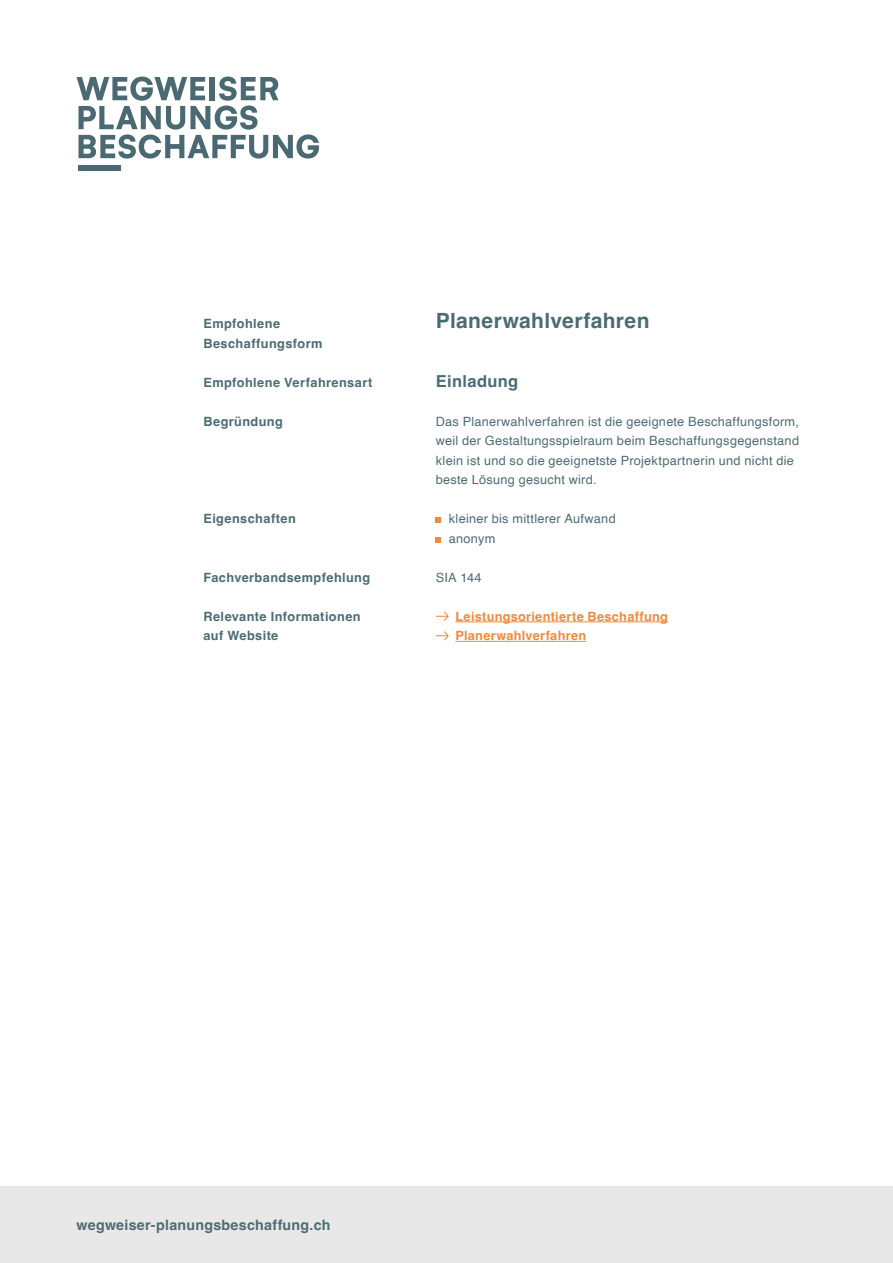
<style>
.page{position:relative;width:893px;height:1263px;background:#fff}
.page>*{position:absolute;margin:0;border:0;box-sizing:border-box;transform-origin:0 0}
._00_Titel{font:700 21px "Helvetica";letter-spacing:.02em;color:#4c6c73}
._01_Zwischentitel{font:700 16.5px "Helvetica";letter-spacing:.02em;color:#4c6c73}
.t1{font:700 14.25px "Helvetica";letter-spacing:.02em;color:#4c6c73}
._03_Grundtext{font:12.75px/19.5px "Helvetica";letter-spacing:.02em;color:#4c6c73}
._02_Kategorien{font:700 12.75px/19.5px "Helvetica";letter-spacing:.03em;color:#4c6c73}
._03_Grundtext-2{font:700 12.75px "Helvetica";letter-spacing:.025em;color:#ef8a3d}
</style>
<div class="page">
<div style="left:0;top:1186px;width:893px;height:77px;background:#e8e8e8"></div>
<svg style="left:77px;top:77px;width:242px;height:82px"></svg>
<div style="left:78px;top:165px;width:43px;height:5px;background:#4b6972"></div>
<hr style="left:455px;top:621px;width:213px;height:1px;background:#ef8a3d">
<hr style="left:455px;top:641px;width:131px;height:1px;background:#ef8a3d">
<svg style="left:436px;top:611px;width:13px;height:10px"></svg>
<svg style="left:436px;top:631px;width:13px;height:10px"></svg>
<svg style="left:436px;top:518px;width:5px;height:5px"></svg>
<svg style="left:436px;top:537px;width:5px;height:5px"></svg>
<p class="_02_Kategorien" style="left:203px;top:315px;width:120px">Empfohlene<br>Beschaffungsform</p>
<p class="_02_Kategorien" style="left:203px;top:374px;width:170px">Empfohlene Verfahrensart</p>
<p class="_02_Kategorien" style="left:203px;top:413px;width:81px">Begründung</p>
<p class="_02_Kategorien" style="left:203px;top:510px;width:94px">Eigenschaften</p>
<p class="_02_Kategorien" style="left:203px;top:569px;width:168px">Fachverbandsempfehlung</p>
<p class="_02_Kategorien" style="left:203px;top:608px;width:159px">Relevante Informationen auf Website</p>
<p class="_00_Titel" style="left:436px;top:308px;width:215px">Planerwahlverfahren</p>
<p class="_01_Zwischentitel" style="left:436px;top:371px;width:84px">Einladung</p>
<p class="_03_Grundtext" style="left:436px;top:412px;width:365px">Das Planerwahlverfahren ist die geeignete Beschaffungsform, weil der Gestaltungsspielraum beim Beschaffungsgegenstand klein ist und so die geeignetste Projektpartnerin und nicht die beste Lösung gesucht wird.</p>
<p class="_03_Grundtext" style="left:449px;top:509px;width:168px">kleiner bis mittlerer Aufwand</p>
<p class="_03_Grundtext" style="left:449px;top:529px;width:48px">anonym</p>
<p class="_03_Grundtext" style="left:436px;top:568px;width:47px">SIA 144</p>
<p class="_03_Grundtext-2" style="left:455px;top:609px;width:214px">Leistungsorientierte Beschaffung</p>
<p class="_03_Grundtext-2" style="left:455px;top:628px;width:132px">Planerwahlverfahren</p>
<p class="t1" style="left:77px;top:1216px;width:255px">wegweiser-planungsbeschaffung.ch</p>
</div>
